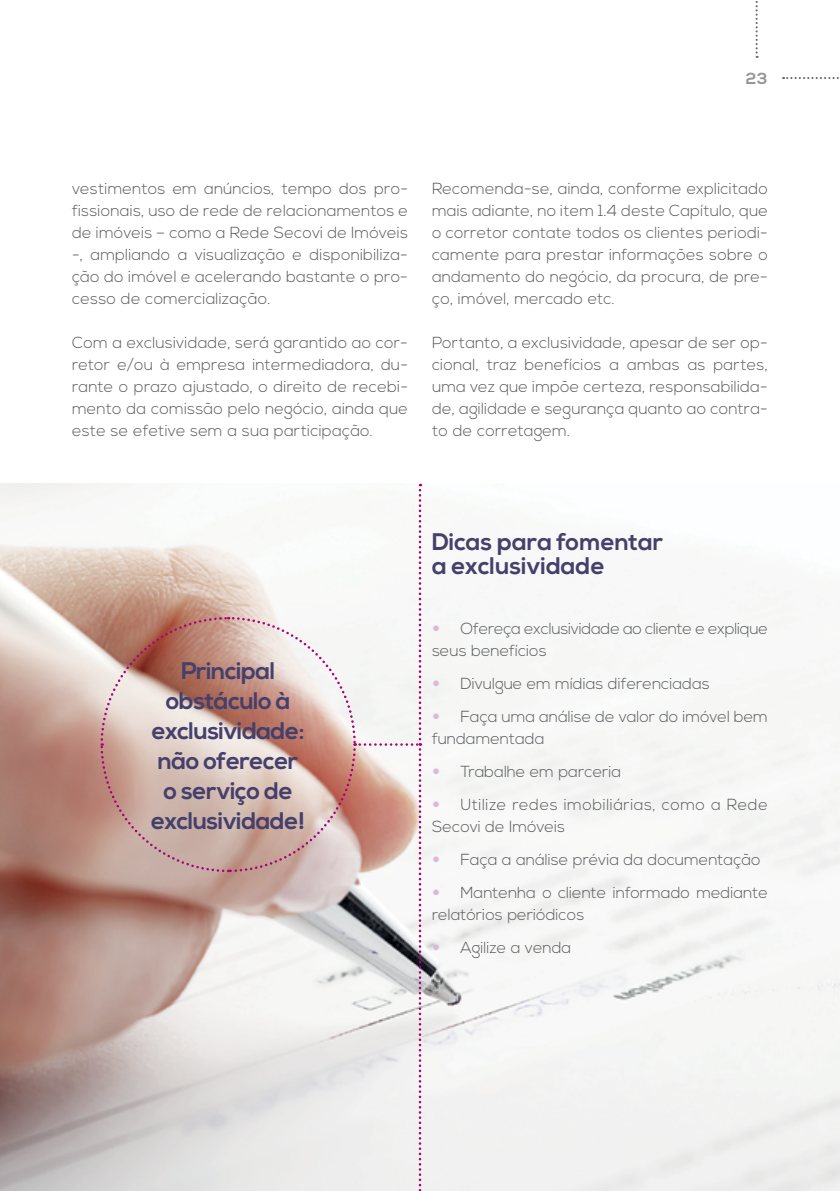
<style>
.page{position:relative;width:840px;height:1191px;background:#fff}
.page>*{position:absolute;margin:0;border:0;box-sizing:border-box;transform-origin:0 0}
.t1{font:700 24px/30px "Nexa";letter-spacing:-.02em;color:#453f6c;text-align:center}
.t2{font:700 24px/24px "Nexa";color:#453f6c}
.t3{font:300 16px/22px "Nexa";color:#58595b;text-align:justify}
.t4{font:300 16px/22px "Nexa";letter-spacing:.03em;color:#58595b}
.t5{font:700 16px "Nexa";color:#939598}
.s1{font-family:"DIN Engschrift Std";font-weight:400;color:#deb9d7}
</style>
<div class="page">
<img style="left:0;top:484px;width:839px;height:707px">
<svg style="left:99px;top:484px;width:322px;height:707px"></svg>
<svg style="left:755px;top:1px;width:2px;height:57px"></svg>
<svg style="left:782px;top:77px;width:57px;height:2px"></svg>
<p class="t5" style="left:745px;top:69px;width:23px">23</p>
<p class="t3" style="left:72px;top:178px;width:337px">vestimentos em anúncios, tempo dos pro&shy;fissionais, uso de rede de relacionamentos e de imóveis – como a Rede Secovi de Imóveis -, ampliando a visualização e disponibiliza&shy;ção do imóvel e acelerando bastante o pro&shy;cesso de comercialização.</p>
<p class="t3" style="left:72px;top:332px;width:337px">Com a exclusividade, será garantido ao cor&shy;retor e/ou à empresa intermediadora, du&shy;rante o prazo ajustado, o direito de recebi&shy;mento da comissão pelo negócio, ainda que este se efetive sem a sua participação.</p>
<p class="t3" style="left:432px;top:178px;width:337px">Recomenda-se, ainda, conforme explicitado mais adiante, no item 1.4 deste Capítulo, que o corretor contate todos os clientes periodi&shy;camente para prestar informações sobre o andamento do negócio, da procura, de pre&shy;ço, imóvel, mercado etc.</p>
<p class="t3" style="left:432px;top:332px;width:337px">Portanto, a exclusividade, apesar de ser op&shy;cional, traz benefícios a ambas as partes, uma vez que impõe certeza, responsabilida&shy;de, agilidade e segurança quanto ao contra&shy;to de corretagem.</p>
<h1 class="t1" style="left:151px;top:656px;width:155px">Principal obstáculo à exclusividade: não oferecer o serviço de exclusividade!</h1>
<h1 class="t2" style="left:432px;top:530px;width:233px">Dicas para fomentar a exclusividade</h1>
<p class="t3" style="left:432px;top:618px;width:337px"><span class="s1">•</span> Ofereça exclusividade ao cliente e explique seus benefícios</p>
<p class="t3" style="left:432px;top:673px;width:279px"><span class="s1">•</span> Divulgue em mídias diferenciadas</p>
<p class="t3" style="left:432px;top:706px;width:337px"><span class="s1">•</span> Faça uma análise de valor do imóvel bem fundamentada</p>
<p class="t3" style="left:432px;top:761px;width:191px"><span class="s1">•</span> Trabalhe em parceria</p>
<p class="t4" style="left:432px;top:794px;width:337px"><span class="s1">•</span> Utilize redes imobiliárias, como a Rede<br>Secovi de Imóveis</p>
<p class="t3" style="left:432px;top:849px;width:330px"><span class="s1">•</span> Faça a análise prévia da documentação</p>
<p class="t3" style="left:432px;top:882px;width:337px"><span class="s1">•</span> Mantenha o cliente informado mediante relatórios periódicos</p>
<p class="t3" style="left:432px;top:937px;width:141px"><span class="s1">•</span> Agilize a venda</p>
</div>
